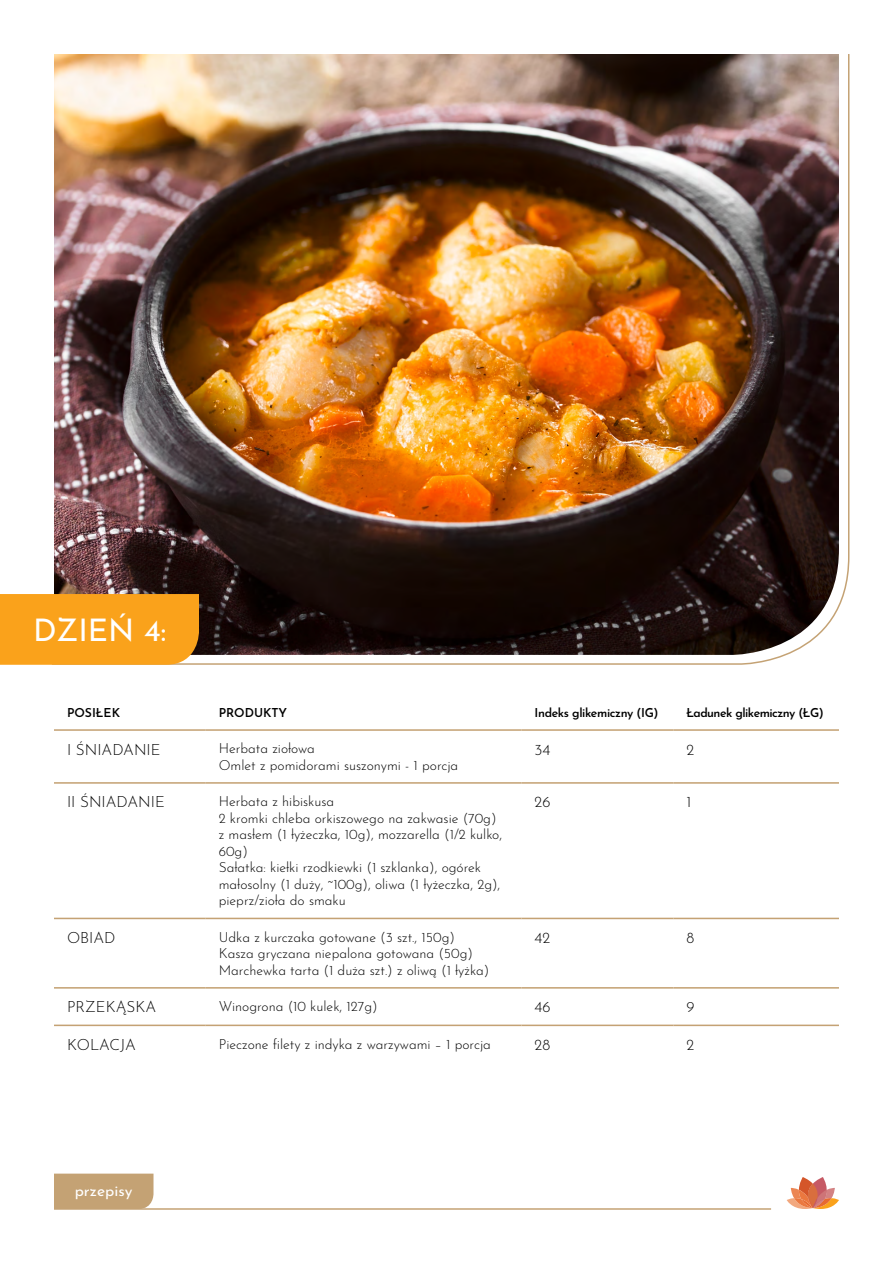
<style>
.page{position:relative;width:893px;height:1263px;background:#fff}
.page>*{position:absolute;margin:0;border:0;box-sizing:border-box;transform-origin:0 0}
.t1{font:31.2px "Josefin Sans";color:#fff}
.t2{font:15.6px "Josefin Sans";color:#fff}
.t3{font:300 15.3px "Josefin Sans";color:#000}
.t4{font:300 13.8px/16.5px "Josefin Sans";color:#000}
.t5{font:600 12.3px "Josefin Sans";letter-spacing:-.03em;color:#000}
.t6{font:600 12.3px "Josefin Sans";color:#000}
</style>
<div class="page">
<svg style="left:787px;top:1177px;width:52px;height:32px"></svg>
<hr style="left:54px;top:1208px;width:717px;height:2px;background:#c4a274">
<div style="left:54px;top:1173px;width:99px;height:36px;background:#c4a274"></div>
<img style="left:54px;top:54px;width:796px;height:611px">
<div style="left:0;top:594px;width:199px;height:71px;background:#faa21b"></div>
<hr style="left:54px;top:729px;width:152px;height:2px;background:#c4a274">
<hr style="left:206px;top:729px;width:316px;height:2px;background:#c4a274">
<hr style="left:522px;top:729px;width:151px;height:2px;background:#c4a274">
<hr style="left:673px;top:729px;width:166px;height:2px;background:#c4a274">
<hr style="left:54px;top:782px;width:152px;height:2px;background:#c4a274">
<hr style="left:206px;top:782px;width:316px;height:2px;background:#c4a274">
<hr style="left:522px;top:782px;width:151px;height:2px;background:#c4a274">
<hr style="left:673px;top:782px;width:166px;height:2px;background:#c4a274">
<hr style="left:54px;top:918px;width:152px;height:1px;background:#c4a274">
<hr style="left:206px;top:918px;width:316px;height:1px;background:#c4a274">
<hr style="left:522px;top:918px;width:151px;height:1px;background:#c4a274">
<hr style="left:673px;top:918px;width:166px;height:1px;background:#c4a274">
<hr style="left:54px;top:987px;width:152px;height:1px;background:#c4a274">
<hr style="left:206px;top:987px;width:316px;height:1px;background:#c4a274">
<hr style="left:522px;top:987px;width:151px;height:1px;background:#c4a274">
<hr style="left:673px;top:987px;width:166px;height:1px;background:#c4a274">
<hr style="left:54px;top:1024px;width:152px;height:2px;background:#c4a274">
<hr style="left:206px;top:1024px;width:316px;height:2px;background:#c4a274">
<hr style="left:522px;top:1024px;width:151px;height:2px;background:#c4a274">
<hr style="left:673px;top:1024px;width:166px;height:2px;background:#c4a274">
<h1 class="t1" style="left:33px;top:604px;width:135px">DZIEŃ 4:</h1>
<p class="t6" style="left:67px;top:702px;width:55px">POSIŁEK</p>
<p class="t6" style="left:219px;top:702px;width:70px">PRODUKTY</p>
<p class="t5" style="left:535px;top:702px;width:126px">Indeks glikemiczny (IG)</p>
<p class="t5" style="left:686px;top:702px;width:139px">Ładunek glikemiczny (ŁG)</p>
<p class="t3" style="left:67px;top:737px;width:95px">I ŚNIADANIE</p>
<p class="t4" style="left:219px;top:739px;width:241px">Herbata ziołowa<br>Omlet z pomidorami suszonymi - 1 porcja</p>
<p class="t3" style="left:535px;top:737px;width:17px">34</p>
<p class="t3" style="left:686px;top:737px;width:9px">2</p>
<p class="t3" style="left:67px;top:790px;width:99px">II ŚNIADANIE</p>
<p class="t4" style="left:219px;top:792px;width:285px">Herbata z hibiskusa<br>2 kromki chleba orkiszowego na zakwasie (70g) z masłem (1 łyżeczka, 10g), mozzarella (1/2 kulko, 60g)<br>Sałatka: kiełki rzodkiewki (1 szklanka), ogórek małosolny (1 duży, ~100g), oliwa (1 łyżeczka, 2g), pieprz/zioła do smaku</p>
<p class="t3" style="left:535px;top:790px;width:17px">26</p>
<p class="t3" style="left:686px;top:790px;width:6px">1</p>
<p class="t3" style="left:67px;top:926px;width:50px">OBIAD</p>
<p class="t4" style="left:219px;top:927px;width:272px">Udka z kurczaka gotowane (3 szt., 150g)<br>Kasza gryczana niepalona gotowana (50g)<br>Marchewka tarta (1 duża szt.) z oliwą (1 łyżka)</p>
<p class="t3" style="left:535px;top:926px;width:17px">42</p>
<p class="t3" style="left:686px;top:926px;width:9px">8</p>
<p class="t3" style="left:67px;top:995px;width:91px">PRZEKĄSKA</p>
<p class="t4" style="left:219px;top:997px;width:160px">Winogrona (10 kulek, 127g)</p>
<p class="t3" style="left:535px;top:995px;width:18px">46</p>
<p class="t3" style="left:686px;top:995px;width:10px">9</p>
<p class="t3" style="left:67px;top:1033px;width:69px">KOLACJA</p>
<p class="t4" style="left:219px;top:1034px;width:274px">Pieczone filety z indyka z warzywami – 1 porcja</p>
<p class="t3" style="left:535px;top:1033px;width:17px">28</p>
<p class="t3" style="left:686px;top:1033px;width:9px">2</p>
<p class="t2" style="left:75px;top:1177px;width:59px">przepisy</p>
</div>
